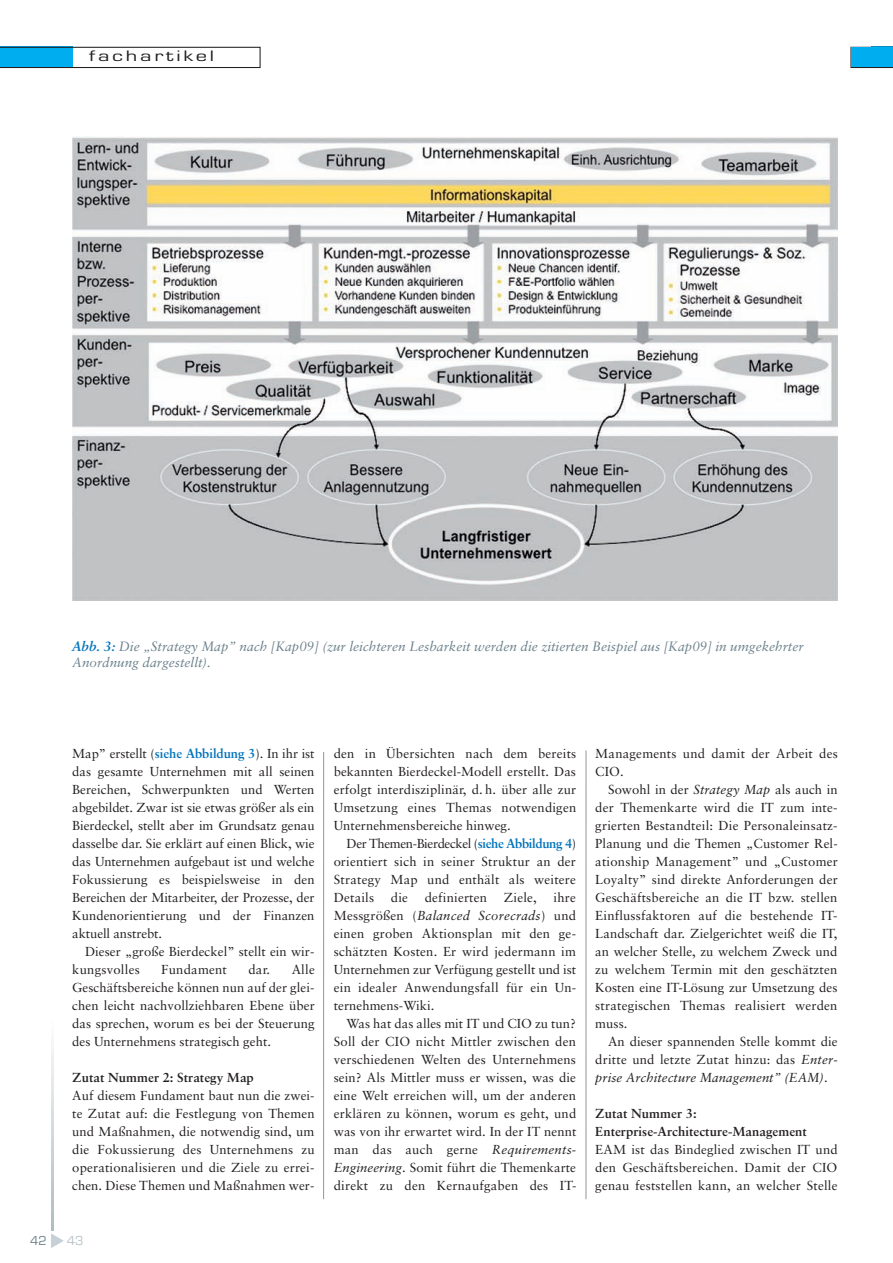
<style>
.page{position:relative;width:893px;height:1263px;background:#fff}
.page>*{position:absolute;margin:0;border:0;box-sizing:border-box;transform-origin:0 0}
.t1{font:15.75px "Eurostile";letter-spacing:.125em;color:#231f20;scale:1.43 1}
.t2{font:italic 13.5px/16.2px "Sabon";color:#6c818c}
.t3{font:13.5px "Eurostile";color:#6c818c}
.t4{font:13.5px "Eurostile";color:#b6c2c9}
.t5{font:13.05px/18px "Sabon";letter-spacing:.015em;color:#231f20;text-align:justify}
.t6{font:700 13.05px/18px "Sabon";letter-spacing:.005em;color:#231f20}
.s1{font-weight:700;color:#0073bc}
.s2{font-style:italic}
</style>
<div class="page">
<svg style="left:51px;top:1233px;width:13px;height:15px"></svg>
<svg style="left:0;top:47px;width:261px;height:21px"></svg>
<div style="left:850px;top:47px;width:43px;height:21px;border:1px solid #231f20"></div>
<div style="left:852px;top:48px;width:41px;height:19px;background:#00aeef"></div>
<img style="left:72px;top:137px;width:766px;height:463px">
<hr style="left:323px;top:752px;width:1px;height:447px;background:#939598">
<hr style="left:586px;top:750px;width:1px;height:449px;background:#939598">
<p class="t1" style="left:89px;top:50px;width:89px">fachartikel</p>
<p class="t2" style="left:72px;top:639px;width:733px"><span class="s1">Abb. 3:</span> Die „Strategy Map” nach [Kap09] (zur leichteren Lesbarkeit werden die zitierten Beispiel aus [Kap09] in umgekehrter<br>Anordnung dargestellt).</p>
<p class="t5" style="left:72px;top:745px;width:244px">Map” erstellt (<span class="s1">siehe Abbildung 3</span>). In ihr ist das gesamte Unternehmen mit all seinen Bereichen, Schwerpunkten und Werten abgebildet. Zwar ist sie etwas größer als ein Bierdeckel, stellt aber im Grundsatz genau dasselbe dar. Sie erklärt auf einen Blick, wie das Unternehmen aufgebaut ist und welche Fokussierung es beispielsweise in den Bereichen der Mitar beiter, der Prozesse, der Kunden orien tierung und der Finanzen aktuell anstrebt.</p>
<p class="t5" style="left:72px;top:943px;width:244px;text-indent:13px">Dieser „große Bierdeckel” stellt ein wir&shy;kungsvolles</p>
<p class="t5" style="left:72px;top:961px;width:244px;text-indent:219px">Alle Geschäftsbereiche können nun auf der glei&shy;chen leicht nachvollziehbaren Ebene über das sprechen, worum es bei der Steuerung des Unternehmens strategisch geht.</p>
<p class="t6" style="left:72px;top:1069px;width:183px">Zutat Nummer 2: Strategy Map</p>
<p class="t5" style="left:72px;top:1087px;width:244px">Auf diesem Fundament baut nun die zwei&shy;te Zutat auf: die Festlegung von Themen und Maßnahmen, die notwendig sind, um die Fokussierung des Unternehmens zu operationalisieren und die Ziele zu errei&shy;chen. Diese Themen und Maßnahmen wer-</p>
<p class="t5" style="left:161px;top:961px;width:67px">Fundament</p>
<p class="t5" style="left:248px;top:961px;width:23px">dar.</p>
<p class="t3" style="left:30px;top:1236px;width:18px">42</p>
<p class="t4" style="left:67px;top:1236px;width:18px">43</p>
<p class="t5" style="left:334px;top:745px;width:244px">den in Übersichten nach dem bereits bekannten Bierdeckel-Modell erstellt. Das erfolgt interdisziplinär, d. h. über alle zur Umsetzung eines Themas notwendigen Unternehmensbereiche hinweg.</p>
<p class="t5" style="left:334px;top:835px;width:244px;text-indent:13px">Der Themen-Bierdeckel (<span class="s1">siehe Abbildung 4</span>) orientiert sich in seiner Struktur an der Stra tegy Map und enthält als weitere Details</p>
<p class="t5" style="left:334px;top:889px;width:244px;text-indent:220px">ihre Messgrößen (<span class="s2">Balanced Scorecrads</span>) und einen groben Aktionsplan mit den ge - schätzten Kosten. Er wird jedermann im Unternehmen zur Verfügung gestellt und ist ein idealer Anwendungsfall für ein Un - ternehmens-Wiki.</p>
<p class="t5" style="left:334px;top:1015px;width:244px;text-indent:13px">Was hat das alles mit IT und CIO zu tun?<br>Soll der CIO nicht Mittler zwischen den verschiedenen Welten des Unternehmens sein? Als Mittler muss er wissen, was die eine Welt erreichen will, um der anderen erklären zu können, worum es geht, und was von ihr erwartet wird. In der IT nennt man das auch gerne <span class="s2">Requirements-Engineering</span>. Somit führt die Themenkarte direkt zu den Kernaufgaben des IT-</p>
<p class="t5" style="left:391px;top:889px;width:19px">die</p>
<p class="t5" style="left:425px;top:889px;width:64px">definierten</p>
<p class="t5" style="left:504px;top:889px;width:34px">Ziele,</p>
<p class="t5" style="left:595px;top:745px;width:244px">Managements und damit der Arbeit des<br>CIO.</p>
<p class="t5" style="left:595px;top:781px;width:244px;text-indent:13px">Sowohl in der <span class="s2">Strategy Map</span> als auch in der Themenkarte wird die IT zum inte&shy;grierten Bestandteil: Die Personaleinsatz-Planung und die Themen „Customer Rel - ationship Management” und „Customer Loyalty” sind direkte Anforderungen der Geschäftsbereiche an die IT bzw. stellen Einflussfaktoren auf die bestehende IT-Landschaft dar. Zielgerichtet weiß die IT, an welcher Stelle, zu welchem Zweck und zu welchem Termin mit den geschätzten Kosten eine IT-Lösung zur Umsetzung des strategischen Themas realisiert werden muss.</p>
<p class="t5" style="left:595px;top:1033px;width:244px;text-indent:13px">An dieser spannenden Stelle kommt die dritte und letzte Zutat hinzu: das <span class="s2">Enter - prise Architecture Management” (EAM)</span>.</p>
<p class="t6" style="left:595px;top:1105px;width:213px">Zutat Nummer 3:<br>Enterprise-Architecture-Management</p>
<p class="t5" style="left:595px;top:1141px;width:244px">EAM ist das Bindeglied zwischen IT und den Geschäftsbereichen. Damit der CIO genau feststellen kann, an welcher Stelle</p>
</div>
